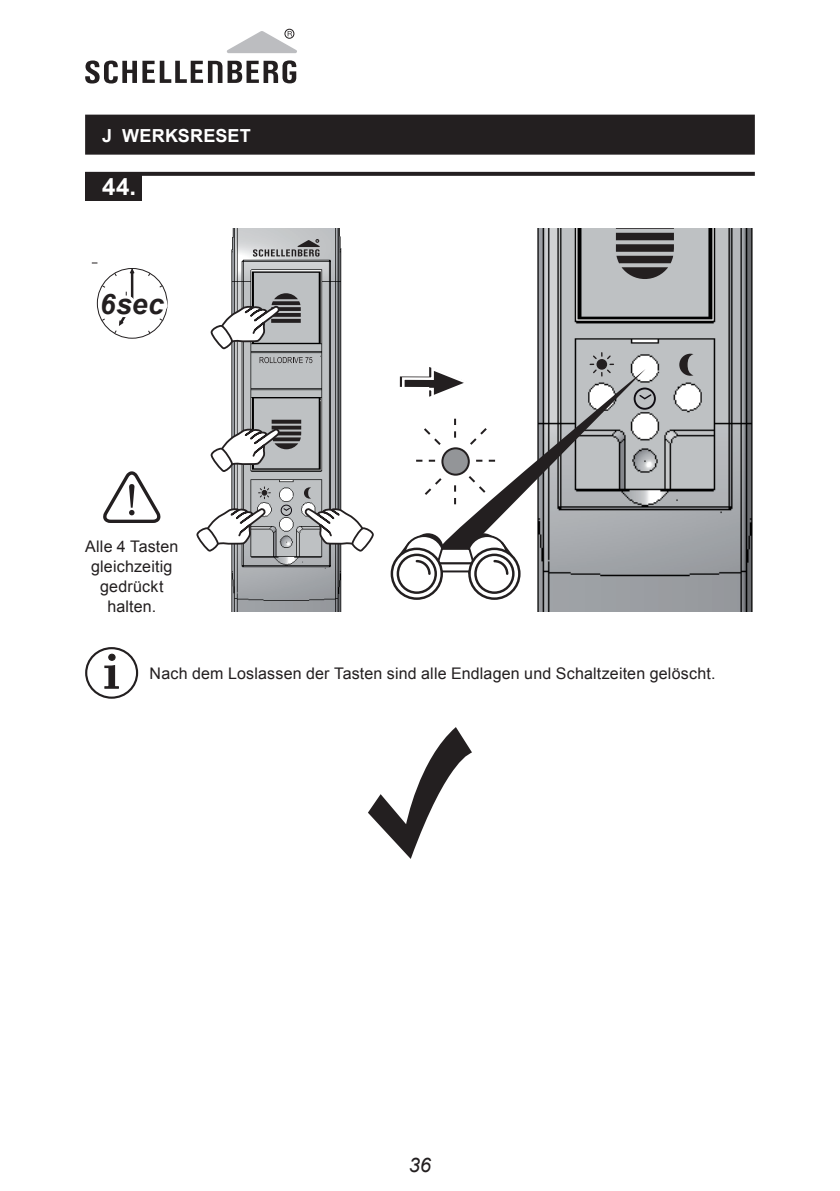
<style>
.page{position:relative;width:840px;height:1191px;background:#fff}
.page>*{position:absolute;margin:0;border:0;box-sizing:border-box;transform-origin:0 0}
.t1{font:italic 700 28.2px "Arial";color:#231f20}
.t2{font:700 24px "Arial";color:#fff}
.t3{font:italic 20px "Arial";color:#231f20}
.t4{font:700 18px "Arial";letter-spacing:.015em;color:#fff}
.t5{font:16px/20px "Arial";letter-spacing:.01em;color:#231f20;text-align:center}
</style>
<div class="page">
<div style="left:284px;top:29px;width:10px;height:10px;border:1px solid #231f20;border-radius:50%"></div>
<svg style="left:85px;top:60px;width:211px;height:24px"></svg>
<svg style="left:227px;top:31px;width:70px;height:22px"></svg>
<div style="left:85px;top:115px;width:669px;height:40px;background:#231f20"></div>
<svg style="left:142px;top:172px;width:612px;height:4px;background:#2b2728"></svg>
<div style="left:85px;top:172px;width:57px;height:28px;background:#231f20"></div>
<div style="left:85px;top:647px;width:53px;height:51px;border:2px solid #231f20;border-radius:50%"></div>
<svg style="left:104px;top:653px;width:15px;height:36px"></svg>
<img style="left:469px;top:228px;width:284px;height:383px">
<svg style="left:679px;top:354px;width:14px;height:22px"></svg>
<svg style="left:615px;top:228px;width:58px;height:51px;background:#656465"></svg>
<div style="left:633px;top:387px;width:22px;height:23px;border:2px solid #0f0c12;border-radius:50%"></div>
<svg style="left:391px;top:549px;width:50px;height:49px"></svg>
<div style="left:390px;top:547px;width:52px;height:53px;border:2px solid #231f20;border-radius:50%"></div>
<div style="left:397px;top:555px;width:38px;height:37px;background:#fff;border-radius:50%"></div>
<div style="left:396px;top:553px;width:40px;height:41px;border:2px solid #231f20;border-radius:50%"></div>
<svg style="left:469px;top:549px;width:50px;height:49px"></svg>
<div style="left:468px;top:547px;width:52px;height:53px;border:2px solid #231f20;border-radius:50%"></div>
<div style="left:475px;top:555px;width:38px;height:37px;background:#fff;border-radius:50%"></div>
<div style="left:474px;top:553px;width:40px;height:41px;border:2px solid #231f20;border-radius:50%"></div>
<svg style="left:396px;top:353px;width:256px;height:223px"></svg>
<svg style="left:92px;top:263px;width:76px;height:76px"></svg>
<img style="left:208px;top:228px;width:166px;height:383px">
<svg style="left:258px;top:487px;width:12px;height:12px"></svg>
<svg style="left:304px;top:487px;width:7px;height:11px"></svg>
<div style="left:280px;top:504px;width:12px;height:12px;border:1px solid #0f0c12;border-radius:50%"></div>
<svg style="left:283px;top:507px;width:7px;height:4px"></svg>
<svg style="left:253px;top:239px;width:66px;height:18px"></svg>
<svg style="left:259px;top:357px;width:53px;height:6px"></svg>
<svg style="left:210px;top:293px;width:90px;height:56px"></svg>
<svg style="left:210px;top:420px;width:91px;height:52px"></svg>
<svg style="left:196px;top:508px;width:69px;height:43px"></svg>
<svg style="left:304px;top:508px;width:69px;height:43px"></svg>
<svg style="left:103px;top:471px;width:57px;height:52px"></svg>
<svg style="left:368px;top:727px;width:104px;height:132px"></svg>
<p class="t4" style="left:102px;top:123px;width:150px">J WERKSRESET</p>
<h2 class="t2" style="left:102px;top:170px;width:36px">44.</h2>
<h1 class="t1" style="left:100px;top:285px;width:66px">6sec</h1>
<p class="t5" style="left:85px;top:536px;width:95px">Alle 4 Tasten gleichzeitig gedrückt halten.</p>
<p class="t5" style="left:149px;top:663px;width:564px">Nach dem Loslassen der Tasten sind alle Endlagen und Schaltzeiten gelöscht.</p>
<p class="t3" style="left:408px;top:1151px;width:24px">36</p>
</div>
